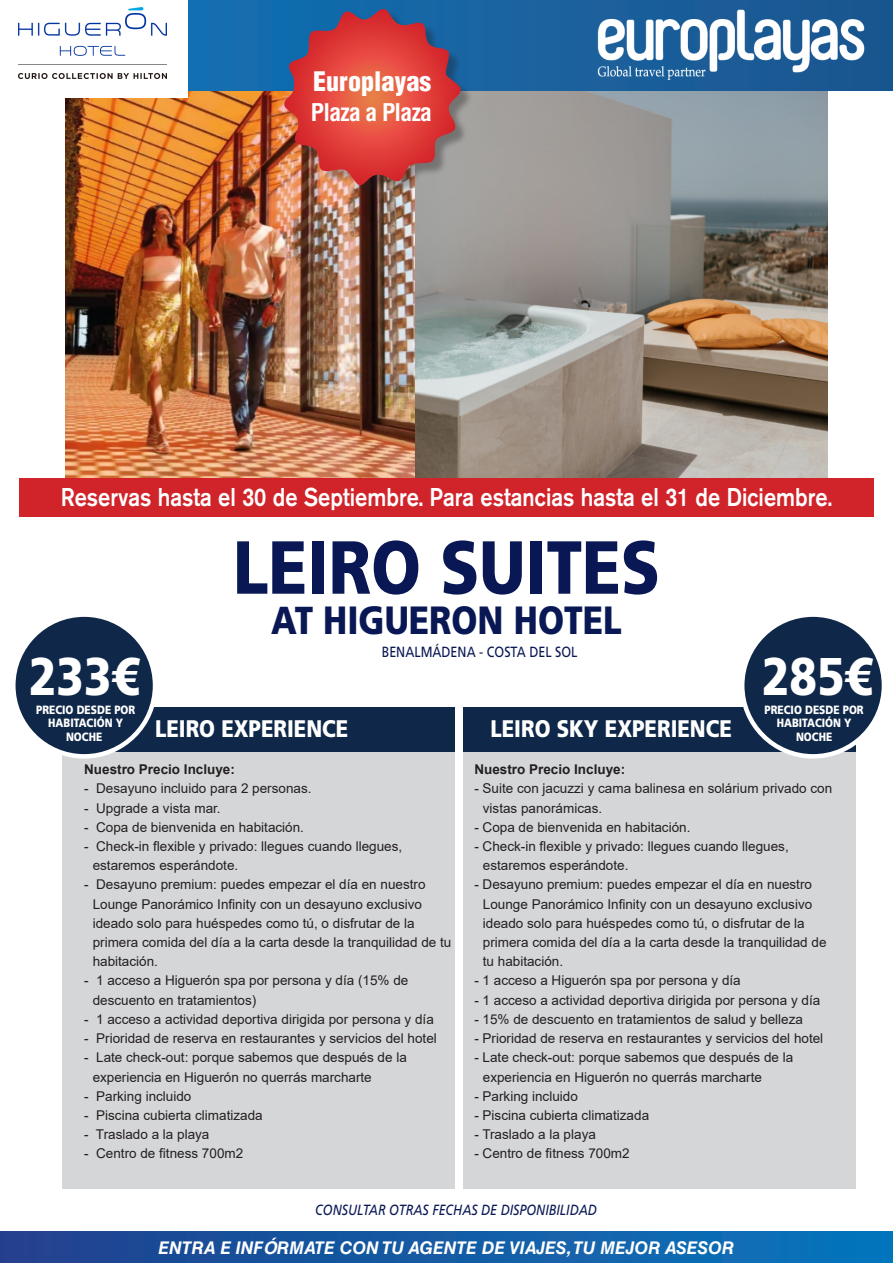
<style>
.page{position:relative;width:893px;height:1263px;background:#fff}
.page>*{position:absolute;margin:0;border:0;box-sizing:border-box;transform-origin:0 0}
.t1{font:900 75px "Frutiger LT Std";color:#091855;scale:.85 1}
.t2{font:900 52.95px "Frutiger LT Std";color:#fff;scale:.85 1}
.t3{font:900 39.3px "Frutiger LT Std";color:#091855;scale:.85 1}
.t4{font:900 condensed 26.25px "Helvetica LT Std";color:#fff}
.t5{font:500 25.5px "Akzidenz Grotesk BQ";color:#fff;scale:.85 1}
.t6{font:900 24px "Frutiger LT Std";color:#fff;scale:.85 1}
.t7{font:700 condensed 23.85px "Helvetica LT Std";letter-spacing:-.03em;color:#fff}
.t8{font:italic 700 17.55px "Helvetica LT Std";color:#fff}
.t9{font:italic 14.7px "Frutiger LT Std";color:#091855;scale:.85 1}
.t10{font:14.7px "Frutiger LT Std";color:#091855;scale:.85 1}
.t11{font:13.5px/19.2px "Arial";color:#231f20}
.t12{font:700 13.5px "Arial";color:#231f20}
.t13{font:900 12px "Frutiger LT Std";color:#fff;scale:.85 1}
.s1{font-size:39px}
</style>
<div class="page">
<img style="left:66px;top:90px;width:349px;height:388px">
<svg style="left:415px;top:90px;width:412px;height:388px;background:#958f87"></svg>
<div style="left:19px;top:478px;width:855px;height:38px;background:#d1232a"></div>
<div style="left:62px;top:707px;width:393px;height:52px;background:#0f2749"></div>
<div style="left:463px;top:707px;width:393px;height:52px;background:#0f2749"></div>
<div style="left:62px;top:753px;width:393px;height:436px;background:#d5d6d8"></div>
<div style="left:463px;top:753px;width:393px;height:436px;background:#d5d6d8"></div>
<svg style="left:188px;top:0;width:704px;height:90px;background:#1763a1"></svg>
<div style="left:0;top:0;width:187px;height:97px;background:#fff"></div>
<img style="left:597px;top:8px;width:269px;height:72px">
<div style="left:286px;top:11px;width:188px;height:187px;background:#231f20;opacity:.36"></div>
<svg style="left:284px;top:9px;width:177px;height:176px;background:#b75051"></svg>
<div style="left:0;top:1232px;width:893px;height:31px;background:linear-gradient(to right,#21408d,#0776bd)"></div>
<div style="left:13px;top:615px;width:142px;height:141px;background:#0f2749;border-radius:50%"></div>
<div style="left:11px;top:612px;width:146px;height:147px;border:4px solid #fff;border-radius:50%"></div>
<div style="left:742px;top:615px;width:142px;height:141px;background:#0f2749;border-radius:50%"></div>
<div style="left:740px;top:612px;width:146px;height:147px;border:4px solid #fff;border-radius:50%"></div>
<img style="left:18px;top:8px;width:149px;height:71px">
<p class="t4" style="left:313px;top:65px;width:120px">Europlayas</p>
<p class="t7" style="left:311px;top:97px;width:123px">Plaza a Plaza</p>
<p class="t5" style="left:61px;top:482px;width:909px">Reservas hasta el 30 de Septiembre. Para estancias hasta el 31 de Diciembre.</p>
<p class="t1" style="left:233px;top:522px;width:504px">LEIRO SUITES</p>
<p class="t3" style="left:271px;top:597px;width:414px"><span class="s1">AT</span> HIGUERON HOTEL</p>
<p class="t10" style="left:382px;top:643px;width:232px">BENALMÁDENA - COSTA DEL SOL</p>
<p class="t2" style="left:29px;top:645px;width:131px">233€</p>
<p class="t2" style="left:762px;top:645px;width:131px">285€</p>
<p class="t13" style="left:765px;top:702px;width:118px">PRECIO DESDE POR</p>
<p class="t13" style="left:777px;top:716px;width:90px">HABITACIÓN Y</p>
<p class="t13" style="left:796px;top:729px;width:44px">NOCHE</p>
<p class="t13" style="left:36px;top:702px;width:118px">PRECIO DESDE POR</p>
<p class="t13" style="left:48px;top:716px;width:90px">HABITACIÓN Y</p>
<p class="t13" style="left:66px;top:729px;width:44px">NOCHE</p>
<p class="t6" style="left:155px;top:714px;width:229px">LEIRO EXPERIENCE</p>
<p class="t6" style="left:490px;top:714px;width:286px">LEIRO SKY EXPERIENCE</p>
<p class="t12" style="left:84px;top:760px;width:152px">Nuestro Precio Incluye:</p>
<p class="t11" style="left:84px;top:779px;width:229px">- Desayuno incluido para 2 personas.</p>
<p class="t11" style="left:84px;top:798px;width:138px">- Upgrade a vista mar.</p>
<p class="t11" style="left:84px;top:817px;width:221px">- Copa de bienvenida en habitación.</p>
<p class="t11" style="left:93px;top:836px;width:311px;text-indent:-9px">- Check-in flexible y privado: llegues cuando llegues, estaremos esperándote.</p>
<p class="t11" style="left:93px;top:875px;width:360px;text-indent:-9px">- Desayuno premium: puedes empezar el día en nuestro Lounge Panorámico Infinity con un desayuno exclusivo ideado solo para huéspedes como tú, o disfrutar de la primera comida del día a la carta desde la tranquilidad de tu habitación.</p>
<p class="t11" style="left:93px;top:971px;width:317px;text-indent:-9px">- 1 acceso a Higuerón spa por persona y día (15% de descuento en tratamientos)</p>
<p class="t11" style="left:84px;top:1009px;width:351px">- 1 acceso a actividad deportiva dirigida por persona y día</p>
<p class="t11" style="left:84px;top:1029px;width:354px">- Prioridad de reserva en restaurantes y servicios del hotel</p>
<p class="t11" style="left:93px;top:1048px;width:316px;text-indent:-9px">- Late check-out: porque sabemos que después de la experiencia en Higuerón no querrás marcharte</p>
<p class="t11" style="left:84px;top:1086px;width:109px">- Parking incluido</p>
<p class="t11" style="left:84px;top:1105px;width:180px">- Piscina cubierta climatizada</p>
<p class="t11" style="left:84px;top:1125px;width:127px">- Traslado a la playa</p>
<p class="t11" style="left:84px;top:1144px;width:161px">- Centro de fitness 700m2</p>
<p class="t12" style="left:474px;top:760px;width:152px">Nuestro Precio Incluye:</p>
<p class="t11" style="left:483px;top:779px;width:351px;text-indent:-9px">- Suite con jacuzzi y cama balinesa en solárium privado con vistas panorámicas.</p>
<p class="t11" style="left:474px;top:817px;width:218px">- Copa de bienvenida en habitación.</p>
<p class="t11" style="left:483px;top:836px;width:307px;text-indent:-9px">- Check-in flexible y privado: llegues cuando llegues, estaremos esperándote.</p>
<p class="t11" style="left:483px;top:875px;width:345px;text-indent:-9px">- Desayuno premium: puedes empezar el día en nuestro Lounge Panorámico Infinity con un desayuno exclusivo ideado solo para huéspedes como tú, o disfrutar de la primera comida del día a la carta desde la tranquilidad de tu habitación.</p>
<p class="t11" style="left:474px;top:971px;width:268px">- 1 acceso a Higuerón spa por persona y día</p>
<p class="t11" style="left:474px;top:990px;width:347px">- 1 acceso a actividad deportiva dirigida por persona y día</p>
<p class="t11" style="left:474px;top:1009px;width:330px">- 15% de descuento en tratamientos de salud y belleza</p>
<p class="t11" style="left:474px;top:1029px;width:350px">- Prioridad de reserva en restaurantes y servicios del hotel</p>
<p class="t11" style="left:483px;top:1048px;width:312px;text-indent:-9px">- Late check-out: porque sabemos que después de la experiencia en Higuerón no querrás marcharte</p>
<p class="t11" style="left:474px;top:1086px;width:105px">- Parking incluido</p>
<p class="t11" style="left:474px;top:1105px;width:176px">- Piscina cubierta climatizada</p>
<p class="t11" style="left:474px;top:1125px;width:123px">- Traslado a la playa</p>
<p class="t11" style="left:474px;top:1144px;width:157px">- Centro de fitness 700m2</p>
<p class="t9" style="left:315px;top:1201px;width:333px">CONSULTAR OTRAS FECHAS DE DISPONIBILIDAD</p>
<p class="t8" style="left:159px;top:1237px;width:577px">ENTRA E INFÓRMATE CON TU AGENTE DE VIAJES, TU MEJOR ASESOR</p>
</div>
